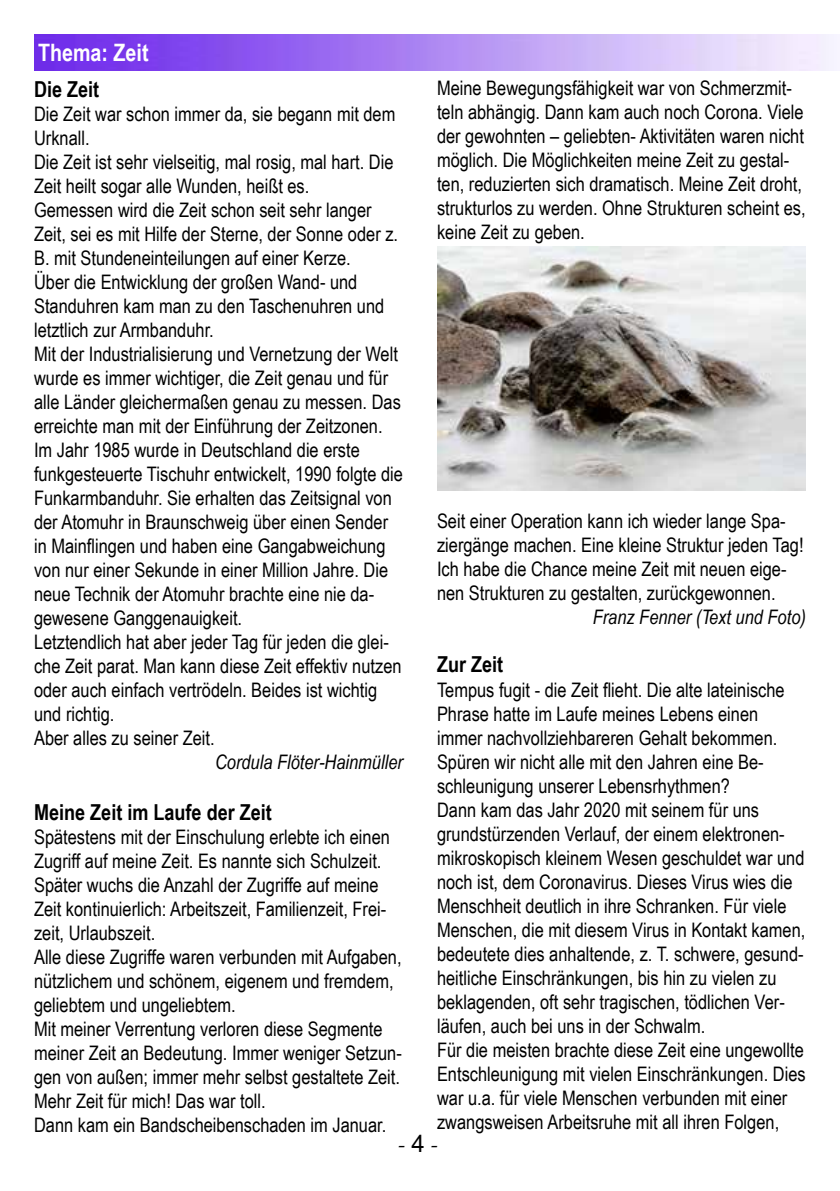
<style>
.page{position:relative;width:840px;height:1191px;background:#fff}
.page>*{position:absolute;margin:0;border:0;box-sizing:border-box;transform-origin:0 0}
.t1{font:700 24px "Arial Narrow";color:#fff}
.t2{font:24px "Minion Pro";color:#000}
.t3{font:700 22px "Arial Narrow";color:#000}
.t4{font:20px/24px "Arial Narrow";color:#000}
.t5{font:italic 20px "Arial Narrow";color:#000}
.s1{font-family:"Arial"}
</style>
<div class="page">
<img style="left:34px;top:34px;width:803px;height:37px">
<img style="left:437px;top:246px;width:368px;height:244px">
<p class="t1" style="left:38px;top:35px;width:112px">Thema: Zeit</p>
<p class="t3" style="left:34px;top:72px;width:67px">Die Zeit</p>
<p class="t4" style="left:34px;top:101px;width:370px">Die Zeit war schon immer da, sie begann mit dem Urknall.<br>Die Zeit ist sehr vielseitig, mal rosig, mal hart. Die Zeit heilt sogar alle Wunden, heißt es.<br>Gemessen wird die Zeit schon seit sehr langer Zeit, sei es mit Hilfe der Sterne, der Sonne oder z.<br>B. mit Stundeneinteilungen auf einer Kerze.<br>Über die Entwicklung der großen Wand- und Standuhren kam man zu den Taschenuhren und letztlich zur Armbanduhr.<br>Mit der Industrialisierung und Vernetzung der Welt wurde es immer wichtiger, die Zeit genau und für alle Länder gleichermaßen genau zu messen. Das erreichte man mit der Einführung der Zeitzonen.<br>Im Jahr 1985 wurde in Deutschland die erste funkgesteuerte Tischuhr entwickelt, 1990 folgte die Funkarmbanduhr. Sie erhalten das Zeitsignal von der Atomuhr in Braunschweig über einen Sender in Mainflingen und haben eine Gangabweichung von nur einer Sekunde in einer Million Jahre. Die neue Technik der Atomuhr brachte eine nie da&shy;gewesene Ganggenauigkeit.<br>Letztendlich hat aber jeder Tag für jeden die glei&shy;che Zeit parat. Man kann diese Zeit effektiv nutzen oder auch einfach vertrödeln. Beides ist wichtig und richtig.<br>Aber alles zu seiner Zeit.</p>
<p class="t5" style="left:215px;top:748px;width:189px">Cordula Flöter-Hainmüller</p>
<p class="t3" style="left:34px;top:795px;width:239px">Meine Zeit im Laufe der Zeit</p>
<p class="t4" style="left:34px;top:824px;width:369px">Spätestens mit der Einschulung erlebte ich einen Zugriff auf meine Zeit. Es nannte sich Schulzeit.<br>Später wuchs die Anzahl der Zugriffe auf meine Zeit kontinuierlich: Arbeitszeit, Familienzeit, Frei&shy;zeit, Urlaubszeit.<br>Alle diese Zugriffe waren verbunden mit Aufgaben, nützlichem und schönem, eigenem und fremdem, geliebtem und ungeliebtem.<br>Mit meiner Verrentung verloren diese Segmente meiner Zeit an Bedeutung. Immer weniger Setzun&shy;gen von außen; immer mehr selbst gestaltete Zeit.<br>Mehr Zeit für mich! Das war toll.<br>Dann kam ein Bandscheibenschaden im Januar.</p>
<p class="t4" style="left:437px;top:76px;width:370px">Meine Bewegungsfähigkeit war von Schmerzmit&shy;teln abhängig. Dann kam auch noch Corona. Viele der gewohnten – geliebten- Aktivitäten waren nicht möglich. Die Möglichkeiten meine Zeit zu gestal&shy;ten, reduzierten sich dramatisch. Meine Zeit droht, strukturlos zu werden. Ohne Strukturen scheint es, keine Zeit zu geben.</p>
<p class="t4" style="left:437px;top:508px;width:368px">Seit einer Operation kann ich wieder lange Spa&shy;ziergänge machen. Eine kleine Struktur jeden Tag!<br>Ich habe die Chance meine Zeit mit neuen eige&shy;nen Strukturen zu gestalten, zurückgewonnen.</p>
<p class="t5" style="left:592px;top:602px;width:214px">Franz Fenner (Text und Foto)</p>
<p class="t3" style="left:437px;top:648px;width:68px">Zur Zeit</p>
<p class="t4" style="left:437px;top:676px;width:370px">Tempus fugit - die Zeit flieht. Die alte lateinische Phrase hatte im Laufe meines Lebens einen immer nachvollziehbareren Gehalt bekommen.<br>Spüren wir nicht alle mit den Jahren eine Be&shy;schleunigung unserer Lebensrhythmen?<br>Dann kam das Jahr 2020 mit seinem für uns grundstürzenden Verlauf, der einem elektronen&shy;mikroskopisch kleinem Wesen geschuldet war und noch ist, dem Coronavirus. Dieses Virus wies die Menschheit deutlich in ihre Schranken. Für viele Menschen, die mit diesem Virus in Kontakt kamen, bedeutete dies anhaltende, z. T. schwere, gesund&shy;heitliche Einschränkungen, bis hin zu vielen zu beklagenden, oft sehr tragischen, tödlichen Ver&shy;läufen, auch bei uns in der Schwalm.<br>Für die meisten brachte diese Zeit eine ungewollte Entschleunigung mit vielen Einschränkungen. Dies war u.a. für viele Menschen verbunden mit einer zwangsweisen Arbeitsruhe mit all ihren Folgen,</p>
<p class="t2" style="left:397px;top:1128px;width:43px">- <span class="s1">4</span> -</p>
</div>
